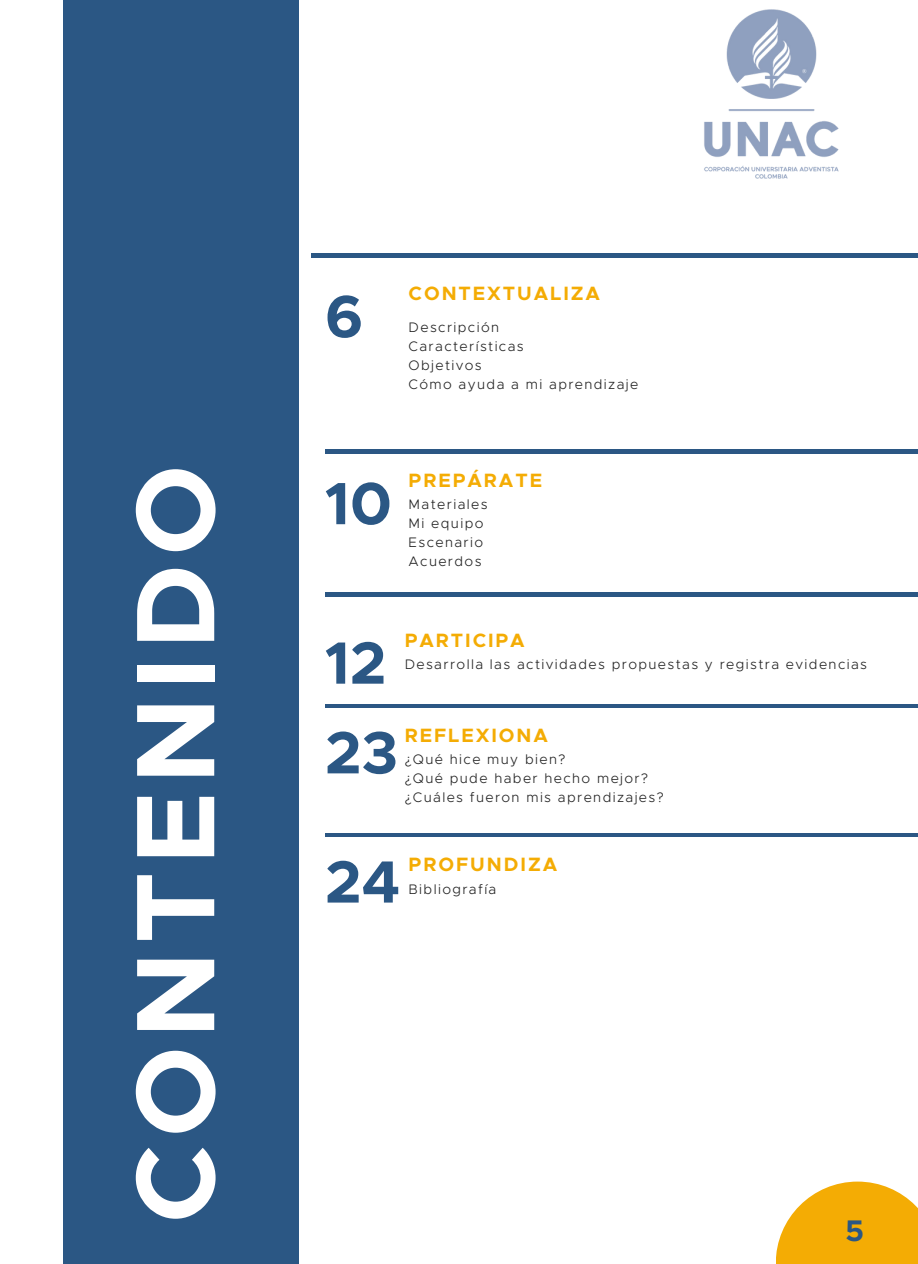
<style>
.page{position:relative;width:918px;height:1264px;background:#fff}
.page>*{position:absolute;margin:0;border:0;box-sizing:border-box;transform-origin:0 0}
.t1{font:700 112.2px "Metropolis";letter-spacing:.07em;color:#fff}
.t2{font:700 59.85px "Metropolis";color:#2b5784}
.t3{font:700 30px "Metropolis";color:#2b5784}
.t4{font:700 19.35px "Metropolis";letter-spacing:.1em;color:#f4ac04}
.t5{font:300 13.8px "Metropolis";letter-spacing:.1em;color:#222}
</style>
<div class="page">
<div style="left:64px;top:0;width:235px;height:1263px;background:#2b5784"></div>
<hr style="left:311px;top:254px;width:607px;height:3px;background:#2b5784">
<img style="left:704px;top:9px;width:135px;height:170px">
<svg style="left:776px;top:1181px;width:142px;height:82px;fill:#f4ac04"></svg>
<hr style="left:325px;top:450px;width:593px;height:3px;background:#2b5784">
<hr style="left:325px;top:704px;width:593px;height:3px;background:#2b5784">
<hr style="left:325px;top:833px;width:593px;height:4px;background:#2b5784">
<hr style="left:325px;top:592px;width:593px;height:4px;background:#2b5784">
<p class="t1" style="left:125px;top:1223px;width:760px;rotate:-90deg">CONTENIDO</p>
<p class="t2" style="left:325px;top:289px;width:40px">6</p>
<p class="t4" style="left:409px;top:285px;width:193px">CONTEXTUALIZA</p>
<p class="t5" style="left:409px;top:320px;width:92px">Descripción</p>
<h2 class="t5" style="left:409px;top:340px;width:117px">Características</h2>
<p class="t5" style="left:409px;top:359px;width:75px">Objetivos</p>
<p class="t5" style="left:409px;top:378px;width:231px">Cómo ayuda a mi aprendizaje</p>
<p class="t2" style="left:325px;top:476px;width:69px">10</p>
<p class="t4" style="left:409px;top:472px;width:135px">PREPÁRATE</p>
<p class="t5" style="left:409px;top:498px;width:81px">Materiales</p>
<h2 class="t5" style="left:409px;top:517px;width:76px">Mi equipo</h2>
<p class="t5" style="left:409px;top:536px;width:76px">Escenario</p>
<p class="t5" style="left:409px;top:555px;width:74px">Acuerdos</p>
<p class="t2" style="left:325px;top:636px;width:63px">12</p>
<p class="t4" style="left:405px;top:631px;width:122px">PARTICIPA</p>
<p class="t5" style="left:405px;top:657px;width:464px">Desarrolla las actividades propuestas y registra evidencias</p>
<p class="t2" style="left:325px;top:725px;width:74px">23</p>
<h2 class="t4" style="left:405px;top:726px;width:145px">REFLEXIONA</h2>
<p class="t5" style="left:405px;top:752px;width:162px">¿Qué hice muy bien?</p>
<p class="t5" style="left:405px;top:771px;width:245px">¿Qué pude haber hecho mejor?</p>
<p class="t5" style="left:405px;top:790px;width:260px">¿Cuáles fueron mis aprendizajes?</p>
<h2 class="t2" style="left:325px;top:855px;width:77px">24</h2>
<p class="t4" style="left:409px;top:855px;width:150px">PROFUNDIZA</p>
<p class="t5" style="left:409px;top:882px;width:89px">Bibliografía</p>
<p class="t3" style="left:846px;top:1216px;width:20px">5</p>
</div>
